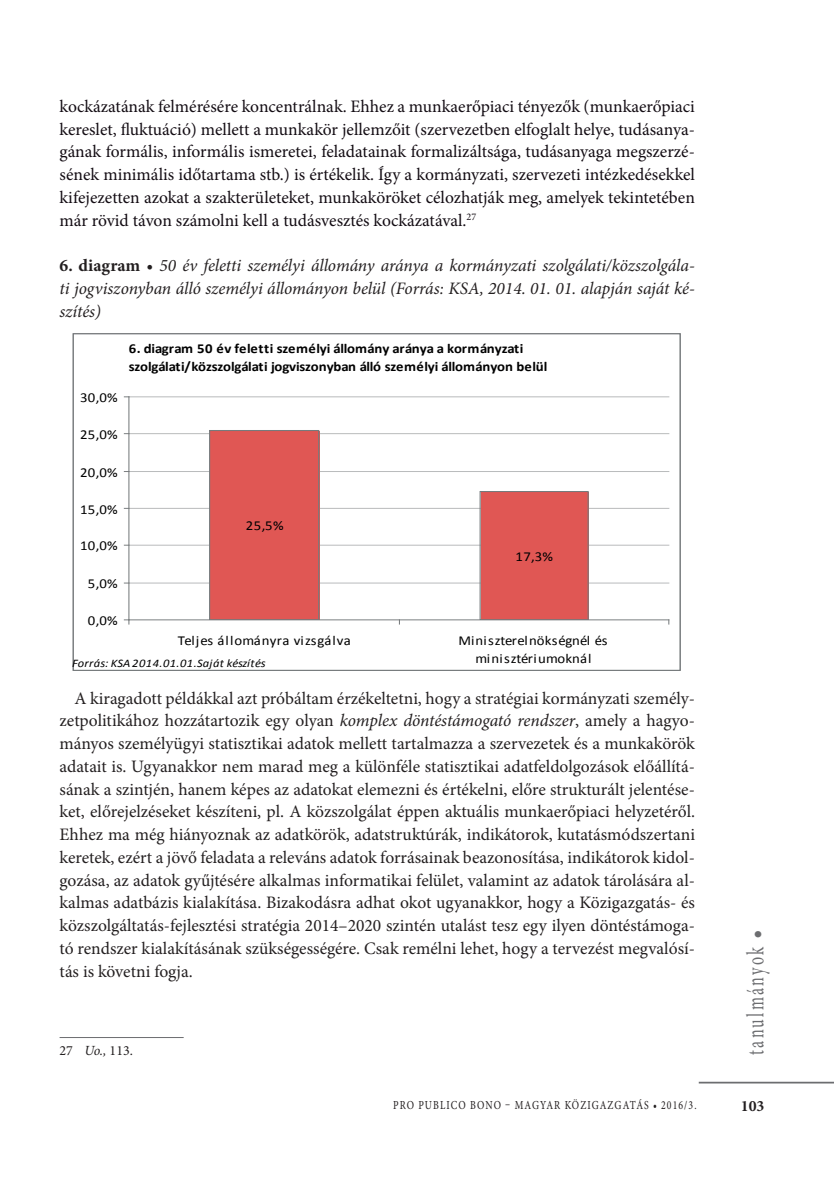
<style>
.page{position:relative;width:834px;height:1181px;background:#fff}
.page>*{position:absolute;margin:0;border:0;box-sizing:border-box;transform-origin:0 0}
.t1{font:24.5px "Minion Pro";color:#6c6d70;scale:.65 1}
.t2{font:17.5px/22.8px "Minion Pro";letter-spacing:-.005em;color:#231f20;text-align:justify}
.t3{font:17.5px/22.8px "Minion Pro";letter-spacing:-.005em;color:#130c13;text-align:justify}
.t4{font:italic 17.5px/22.8px "Minion Pro";letter-spacing:-.005em;color:#231f20;text-align:justify}
.t5{font:700 15.75px "Minion Pro";color:#231f20}
.t6{font:14px "Minion Pro";color:#231f20}
.t7{font:700 13.65px/17.8px "Calibri";letter-spacing:-.01em;color:#000001;scale:1.08 1}
.t8{font:13.65px/17.8px "Calibri";letter-spacing:.015em;color:#000001;text-align:center;scale:1.08 1}
.t9{font:12.25px "Minion Pro";letter-spacing:.11em;color:#231f20;scale:.8 1}
.t10{font:italic 11.55px "Calibri";letter-spacing:.03em;color:#000001;scale:1.08 1}
.s1{font-weight:700;font-style:normal}
.s2{font-style:normal}
.s3{font-style:italic}
</style>
<div class="page">
<hr style="left:698px;top:1081px;width:135px;height:2px;background:#6c6d70">
<hr style="left:129px;top:583px;width:539px;height:1px;background:#b6b8b9">
<hr style="left:129px;top:545px;width:539px;height:1px;background:#b6b8b9">
<hr style="left:129px;top:508px;width:539px;height:1px;background:#b6b8b9">
<hr style="left:129px;top:471px;width:539px;height:1px;background:#b6b8b9">
<hr style="left:129px;top:433px;width:539px;height:1px;background:#b6b8b9">
<hr style="left:129px;top:396px;width:539px;height:1px;background:#b6b8b9">
<div style="left:210px;top:431px;width:109px;height:189px;background:#e05754"></div>
<div style="left:209px;top:430px;width:110px;height:190px;border:1px solid #767a7c"></div>
<div style="left:480px;top:492px;width:108px;height:128px;background:#e05754"></div>
<div style="left:479px;top:491px;width:109px;height:129px;border:1px solid #767a7c"></div>
<hr style="left:129px;top:397px;width:1px;height:223px;background:#767a7c">
<hr style="left:129px;top:619px;width:539px;height:1px;background:#767a7c">
<svg style="left:124px;top:619px;width:6px;height:5px"></svg>
<hr style="left:60px;top:1037px;width:124px;height:1px;background:#6c6d70">
<p class="t3" style="left:60px;top:95px;width:637px">kockázatának felmérésére koncentrálnak. Ehhez a munkaerőpiaci tényezők (munkaerőpiaci kereslet, fluktuáció) mellett a munkakör jellemzőit (szervezetben elfoglalt helye, tudásanya&shy;gának formális, informális ismeretei, feladatainak formalizáltsága, tudásanyaga megszerzé&shy;sének minimális időtartama stb.) is értékelik. Így a kormányzati, szervezeti intézkedésekkel kifejezetten azokat a szakterületeket, munkaköröket célozhatják meg, amelyek tekintetében már rövid távon számolni kell a tudásvesztés kockázatával.<sup>27</sup></p>
<p class="t4" style="left:60px;top:254px;width:636px"><span class="s1">6. diagram</span> <span class="s2">•</span> 50 év feletti személyi állomány aránya a kormányzati szolgálati/közszolgála&shy;ti jogviszonyban álló személyi állományon belül (Forrás: KSA, 2014. 01. 01. alapján saját ké&shy;szítés)</p>
<p class="t7" style="left:129px;top:339px;width:389px">6. diagram 50 év feletti személyi állomány aránya a kormányzati szolgálati/közszolgálati jogviszonyban álló személyi állományon belül</p>
<p class="t8" style="left:80px;top:389px;width:37px">30,0%</p>
<p class="t8" style="left:80px;top:425px;width:37px">25,0%</p>
<p class="t8" style="left:80px;top:463px;width:37px">20,0%</p>
<p class="t8" style="left:80px;top:500px;width:37px">15,0%</p>
<p class="t8" style="left:80px;top:537px;width:37px">10,0%</p>
<p class="t8" style="left:88px;top:575px;width:29px">5,0%</p>
<p class="t8" style="left:88px;top:612px;width:29px">0,0%</p>
<p class="t8" style="left:246px;top:517px;width:37px">25,5%</p>
<p class="t8" style="left:515px;top:547px;width:37px">17,3%</p>
<p class="t8" style="left:178px;top:632px;width:162px">Teljes állományra vizsgálva</p>
<p class="t8" style="left:458px;top:632px;width:139px">Miniszterelnökségnél és minisztériumoknál</p>
<p class="t10" style="left:72px;top:655px;width:181px">Forrás: KSA 2014.01.01.Saját készítés</p>
<p class="t2" style="left:60px;top:687px;width:637px;text-indent:15px">A kiragadott példákkal azt próbáltam érzékeltetni, hogy a stratégiai kormányzati személy&shy;zetpolitikához hozzátartozik egy olyan <span class="s3">komplex döntéstámogató rendszer</span>, amely a hagyo&shy;mányos személyügyi statisztikai adatok mellett tartalmazza a szervezetek és a munkakörök adatait is. Ugyanakkor nem marad meg a különféle statisztikai adatfeldolgozások előállítá&shy;sának a szintjén, hanem képes az adatokat elemezni és értékelni, előre strukturált jelentése&shy;ket, előrejelzéseket készíteni, pl. A közszolgálat éppen aktuális munkaerőpiaci helyzetéről.<br>Ehhez ma még hiányoznak az adatkörök, adatstruktúrák, indikátorok, kutatásmódszertani keretek, ezért a jövő feladata a releváns adatok forrásainak beazonosítása, indikátorok kidol&shy;gozása, az adatok gyűjtésére alkalmas informatikai felület, valamint az adatok tárolására al&shy;kalmas adatbázis kialakítása. Bizakodásra adhat okot ugyanakkor, hogy a Közigazgatás- és közszolgáltatás-fejlesztési stratégia 2014–2020 szintén utalást tesz egy ilyen döntéstámoga&shy;tó rendszer kialakításának szükségességére. Csak remélni lehet, hogy a tervezést megvalósí&shy;tás is követni fogja.</p>
<p class="t6" style="left:60px;top:1041px;width:75px">27 <span class="s3">Uo.,</span> 113.</p>
<p class="t9" style="left:393px;top:1097px;width:381px">pro publico bono – magyar közigazgatás • 2016/3.</p>
<h1 class="t1" style="left:739px;top:1055px;width:195px;rotate:-90deg">tanulmányok •</h1>
<p class="t5" style="left:740px;top:1095px;width:25px">103</p>
</div>
